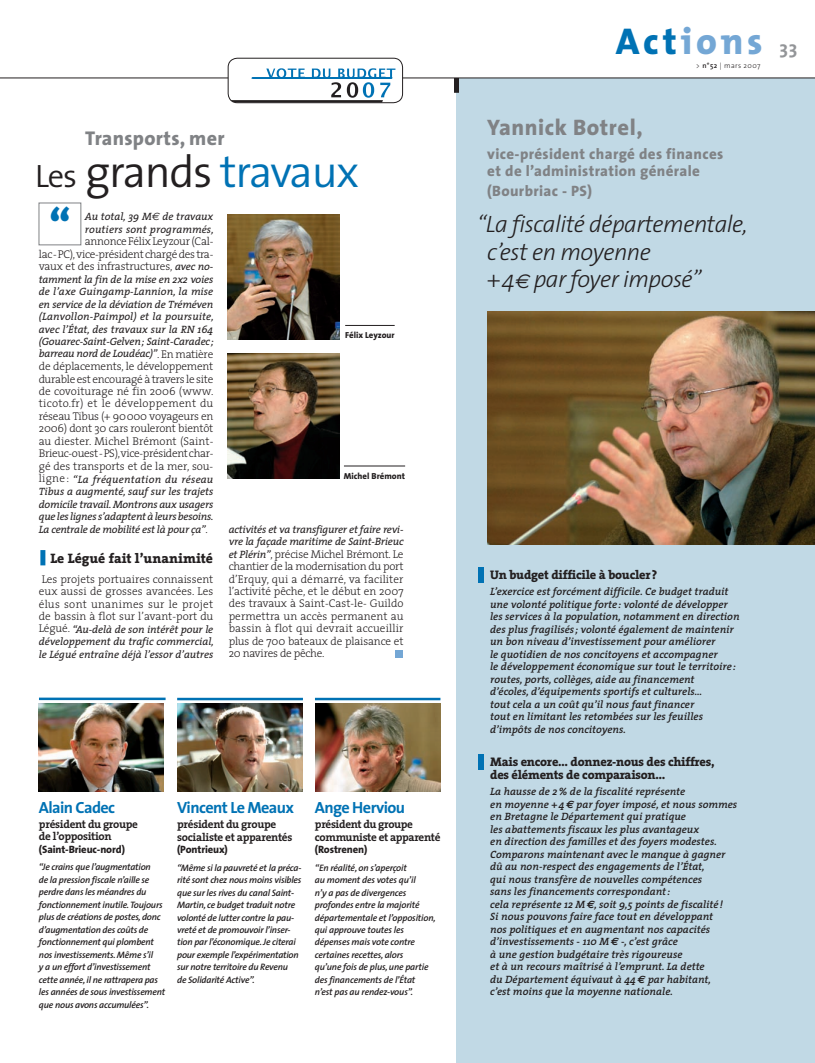
<style>
.page{position:relative;width:815px;height:1063px;background:#fff}
.page>*{position:absolute;margin:0;border:0;box-sizing:border-box;transform-origin:0 0}
.t1{font:300 45px "The Sans";letter-spacing:-.03em;color:#0072b4}
.t2{font:800 37.5px "The Mix";letter-spacing:.1em;color:#74a7d5}
.t3{font:900 37.5px "The Sans";color:#0072b4}
.t4{font:italic 300 23.75px/27.5px "The Sans";letter-spacing:-.02em;color:#231f20}
.t5{font:800 22.5px "The Sans";letter-spacing:.025em;color:#808285}
.t6{font:800 20px "The Sans";letter-spacing:.015em;color:#808285}
.t7{font:700 18.75px "The Sans";color:#939598}
.t8{font:700 16.25px "The Sans";letter-spacing:-.035em;color:#0072b4}
.t9{font:800 15px/17.5px "The Sans";letter-spacing:.025em;color:#808285}
.t10{font:800 13.75px "The Serif";color:#231f20}
.t11{font:800 12.5px/12.5px "The Serif";letter-spacing:-.02em;color:#231f20}
.t12{font:300 11.25px/12.5px "The Serif";letter-spacing:-.015em;color:#231f20;text-align:justify}
.t13{font:700 11.25px/12.5px "The Serif";letter-spacing:-.025em;color:#231f20}
.t14{font:italic 600 10.62px/12.5px "The Serif";color:#231f20}
.t15{font:italic 10.62px/12.5px "The Serif";letter-spacing:-.02em;color:#231f20;text-align:justify}
.t16{font:italic 10.62px/12.5px "The Serif";letter-spacing:.005em;color:#231f20}
.t17{font:800 10.62px "The Sans";letter-spacing:-.01em;color:#231f20}
.t18{font:italic 600 9.38px/12.5px "The Sans";letter-spacing:-.02em;color:#231f20}
.t19{font:800 8.75px "The Sans";color:#231f20}
.t20{font:300 7.25px "The Sans";letter-spacing:.05em;color:#231f20}
.s1{font-size:32.5px;color:#231f20}
.s2{color:#231f20}
.s3{font-family:"Euro Sans"}
.s4{font-weight:400;font-style:italic;font-size:10.62px}
.s5{font-weight:300;font-style:normal;font-size:11.25px}
.s6{color:#0072b4}
.s7{font-weight:600}
.s8{font-family:"Euro Sans";font-weight:400;font-size:20px}
.s9{font-family:"Euro Sans";font-weight:700}
</style>
<div class="page">
<div style="left:456px;top:78px;width:359px;height:985px;background:#c1d9e5"></div>
<hr style="left:0;top:78px;width:815px;height:1px;background:#231f20">
<div style="left:454px;top:78px;width:5px;height:15px;background:#231f20"></div>
<div style="left:479px;top:567px;width:5px;height:15px;background:#0072b4"></div>
<div style="left:479px;top:755px;width:5px;height:15px;background:#0072b4"></div>
<img style="left:488px;top:312px;width:327px;height:233px">
<div style="left:40px;top:550px;width:5px;height:15px;background:#0072b4"></div>
<div style="left:39px;top:203px;width:42px;height:42px;border:1px solid #808285"></div>
<div style="left:395px;top:650px;width:7px;height:8px;background:#74a7d5"></div>
<hr style="left:39px;top:698px;width:127px;height:2px;background:#0072b4">
<img style="left:39px;top:704px;width:125px;height:88px">
<div style="left:228px;top:58px;width:175px;height:45px;background:#fff;border-radius:9px"></div>
<svg style="left:229px;top:68px;width:166px;height:35px"></svg>
<div style="left:228px;top:58px;width:175px;height:45px;border:1px solid #231f20;border-radius:9px"></div>
<img style="left:228px;top:214px;width:112px;height:125px">
<hr style="left:345px;top:325px;width:50px;height:1px;background:#231f20">
<img style="left:228px;top:354px;width:112px;height:125px">
<hr style="left:344px;top:466px;width:61px;height:1px;background:#231f20">
<hr style="left:315px;top:698px;width:125px;height:2px;background:#0072b4">
<img style="left:315px;top:704px;width:125px;height:88px">
<hr style="left:177px;top:698px;width:126px;height:2px;background:#0072b4">
<img style="left:178px;top:704px;width:124px;height:88px">
<h3 class="t6" style="left:85px;top:130px;width:141px">Transports, mer</h3>
<h1 class="t1" style="left:35px;top:154px;width:326px"><span class="s1">Les</span> <span class="s2">grands</span> travaux</h1>
<p class="t16" style="left:85px;top:211px;width:130px">Au total, 39 M<span class="s3">€</span> de travaux routiers sont programmés,</p>
<p class="t12" style="left:39px;top:236px;width:176px;text-indent:46px">annonce Félix Leyzour (Cal&shy;lac - PC), vice-président chargé des tra - vaux et des infrastructures, <span class="s4">avec no -</span></p>
<p class="t15" style="left:39px;top:274px;width:176px">tamment la fin de la mise en 2x2 voies de l’axe Guingamp-Lannion, la mise en service de la déviation de Tréméven (Lanvollon-Paimpol) et la poursuite, avec l’État, des travaux sur la RN 164 (Gouarec-Saint-Gelven ; Saint-Caradec ; barreau nord de Loudéac)”<span class="s5">. En matière</span></p>
<p class="t12" style="left:39px;top:361px;width:176px">de déplacements, le développement durable est encouragé à travers le site de covoiturage né fin 2006 (www. ticoto.fr) et le développement du réseau Tibus (+ 90 000 voyageurs en 2006) dont 30 cars rouleront bientôt au diester. Michel Brémont (Saint-Brieuc-ouest - PS), vice-président char - gé des transports et de la mer, sou-</p>
<p class="t15" style="left:39px;top:474px;width:176px"><span class="s5">ligne :</span> “La fréquentation du réseau Tibus a augmenté, sauf sur les trajets domicile travail. Montrons aux usagers que les lignes s’adaptent à leurs besoins.<br>La centrale de mobilité est là pour ça”<span class="s5">.</span></p>
<p class="t10" style="left:50px;top:553px;width:164px">Le Légué fait l’unanimité</p>
<p class="t12" style="left:39px;top:573px;width:176px">Les projets portuaires connaissent eux aussi de grosses avancées. Les élus sont unanimes sur le projet de bassin à flot sur l’avant-port du</p>
<p class="t15" style="left:39px;top:624px;width:176px"><span class="s5">Légué.</span> “Au-delà de son intérêt pour le développement du trafic commercial, le Légué entraîne déjà l’essor d’autres</p>
<h2 class="t3" style="left:50px;top:207px;width:23px">“</h2>
<p class="t19" style="left:345px;top:332px;width:51px">Félix Leyzour</p>
<p class="t19" style="left:344px;top:472px;width:63px">Michel Brémont</p>
<p class="t15" style="left:229px;top:524px;width:176px">activités et va transfigurer et faire revi&shy;vre la façade maritime de Saint-Brieuc</p>
<p class="t12" style="left:229px;top:548px;width:176px"><span class="s4">et Plérin”</span>, précise Michel Brémont. Le chantier de la modernisation du port d’Erquy, qui a démarré, va faciliter l’activité pêche, et le début en 2007 des travaux à Saint-Cast-le- Guildo permettra un accès permanent au bassin à flot qui devrait accueillir plus de 700 bateaux de plaisance et 20 navires de pêche.</p>
<h3 class="t8" style="left:39px;top:801px;width:78px">Alain Cadec</h3>
<p class="t13" style="left:39px;top:819px;width:101px">président du groupe de l’opposition</p>
<p class="t17" style="left:39px;top:845px;width:87px">(Saint-Brieuc-nord)</p>
<p class="t18" style="left:39px;top:862px;width:128px">“Je crains que l’augmentation<br>de la pression fiscale n’aille se perdre dans les méandres du fonctionnement inutile. Toujours plus de créations de postes, donc d’augmentation des coûts de fonctionnement qui plombent nos investissements. Même s’il<br>y a un effort d’investissement cette année, il ne rattrapera pas les années de sous investissement que nous avons accumulées”.</p>
<h3 class="t8" style="left:177px;top:801px;width:118px">Vincent Le Meaux</h3>
<p class="t13" style="left:177px;top:819px;width:117px">président du groupe socialiste et apparentés</p>
<p class="t17" style="left:177px;top:845px;width:52px">(Pontrieux)</p>
<p class="t18" style="left:177px;top:862px;width:126px">“Même si la pauvreté et la préca&shy;rité sont chez nous moins visibles que sur les rives du canal Saint-<br>Martin, ce budget traduit notre volonté de lutter contre la pau&shy;vreté et de promouvoir l’inser&shy;tion par l’économique. Je citerai pour exemple l’expérimentation sur notre territoire du Revenu<br>de Solidarité Active”.</p>
<h3 class="t8" style="left:315px;top:801px;width:92px">Ange Herviou</h3>
<p class="t13" style="left:315px;top:819px;width:127px">président du groupe communiste et apparenté</p>
<p class="t17" style="left:315px;top:845px;width:54px">(Rostrenen)</p>
<p class="t18" style="left:315px;top:862px;width:122px">“En réalité, on s’aperçoit<br>au moment des votes qu’il<br>n’y a pas de divergences profondes entre la majorité départementale et l’opposition, qui approuve toutes les dépenses mais vote contre certaines recettes, alors<br>qu’une fois de plus, une partie des financements de l’État<br>n’est pas au rendez-vous”.</p>
<h2 class="t2" style="left:616px;top:27px;width:148px"><span class="s6">Act</span>ions</h2>
<p class="t20" style="left:696px;top:63px;width:66px">&gt; <span class="s7">n°52</span> | mars 2007</p>
<h3 class="t7" style="left:779px;top:40px;width:20px">33</h3>
<h3 class="t5" style="left:487px;top:118px;width:157px">Yannick Botrel,</h3>
<h3 class="t9" style="left:487px;top:146px;width:238px">vice-président chargé des finances et de l’administration générale</h3>
<h3 class="t9" style="left:487px;top:183px;width:106px">(Bourbriac - PS)</h3>
<h3 class="t4" style="left:487px;top:212px;width:262px;text-indent:-10px">“ La fiscalité départementale, c’est en moyenne<br>+ 4<span class="s8">€</span> par foyer imposé”</h3>
<p class="t11" style="left:490px;top:569px;width:168px">Un budget difficile à boucler ?</p>
<p class="t14" style="left:490px;top:586px;width:251px">L’exercice est forcément difficile. Ce budget traduit une volonté politique forte : volonté de développer les services à la population, notamment en direction des plus fragilisés ; volonté également de maintenir un bon niveau d’investissement pour améliorer<br>le quotidien de nos concitoyens et accompagner<br>le développement économique sur tout le territoire : routes, ports, collèges, aide au financement<br>d’écoles, d’équipements sportifs et culturels…<br>tout cela a un coût qu’il nous faut financer<br>tout en limitant les retombées sur les feuilles d’impôts de nos concitoyens.</p>
<p class="t11" style="left:490px;top:757px;width:226px">Mais encore… donnez-nous des chiffres, des éléments de comparaison…</p>
<p class="t14" style="left:490px;top:786px;width:248px">La hausse de 2 % de la fiscalité représente<br>en moyenne + 4 <span class="s9">€</span> par foyer imposé, et nous sommes en Bretagne le Département qui pratique<br>les abattements fiscaux les plus avantageux<br>en direction des familles et des foyers modestes.<br>Comparons maintenant avec le manque à gagner dû au non-respect des engagements de l’État,<br>qui nous transfère de nouvelles compétences<br>sans les financements correspondant :<br>cela représente 12 M <span class="s9">€</span>, soit 9,5 points de fiscalité !<br>Si nous pouvons faire face tout en développant<br>nos politiques et en augmentant nos capacités d’investissements - 110 M <span class="s9">€</span> -, c’est grâce<br>à une gestion budgétaire très rigoureuse<br>et à un recours maîtrisé à l’emprunt. La dette<br>du Département équivaut à 44 <span class="s9">€</span> par habitant,<br>c’est moins que la moyenne nationale.</p>
</div>
